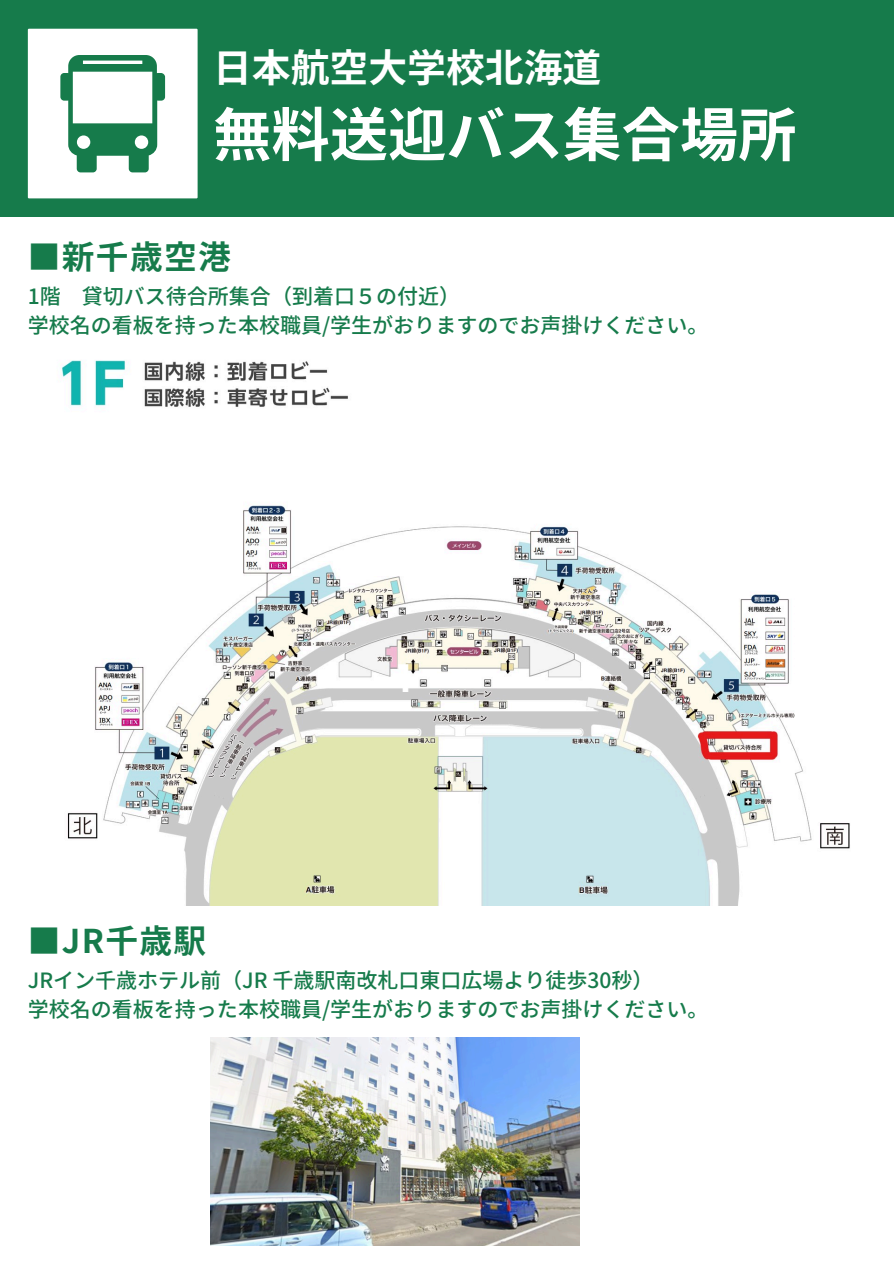
<style>
.page{position:relative;width:894px;height:1264px;background:#fff}
.page>*{position:absolute;margin:0;border:0;box-sizing:border-box;transform-origin:0 0}
.t1{font:700 58.35px "Noto Sans JP";color:#fff}
.t2{font:700 38.85px "Noto Sans JP";color:#fff}
.t3{font:900 38.85px "Lovelo";color:#fff}
.t4{font:700 32.7px "Noto Sans JP";letter-spacing:.04em;color:#167b4b}
.t5{font:500 21px/29px "Noto Sans JP";color:#167b4b}
</style>
<div class="page">
<div style="left:0;top:0;width:893px;height:216px;background:#167b4b"></div>
<svg style="left:28px;top:29px;width:169px;height:169px"></svg>
<img style="left:62px;top:360px;width:788px;height:545px">
<img style="left:210px;top:1037px;width:369px;height:208px">
<h1 class="t2" style="left:213px;top:37px;width:390px">日本航空大学校北海道</h1>
<h2 class="t1" style="left:213px;top:88px;width:585px">無料送迎バス集合場所</h2>
<p class="t4" style="left:28px;top:231px;width:204px">■新千歳空港</p>
<p class="t5" style="left:28px;top:280px;width:433px">1階 貸切バス待合所集合（到着口５の付近）</p>
<p class="t5" style="left:28px;top:309px;width:682px">学校名の看板を持った本校職員/学生がおりますのでお声掛けください。</p>
<h4 class="t3" style="left:397px;top:663px;width:16px">1</h4>
<h3 class="t4" style="left:28px;top:915px;width:180px">■JR千歳駅</h3>
<p class="t5" style="left:28px;top:964px;width:682px">JRイン千歳ホテル前（JR 千歳駅南改札口東口広場より徒歩30秒）<br>学校名の看板を持った本校職員/学生がおりますのでお声掛けください。</p>
</div>
